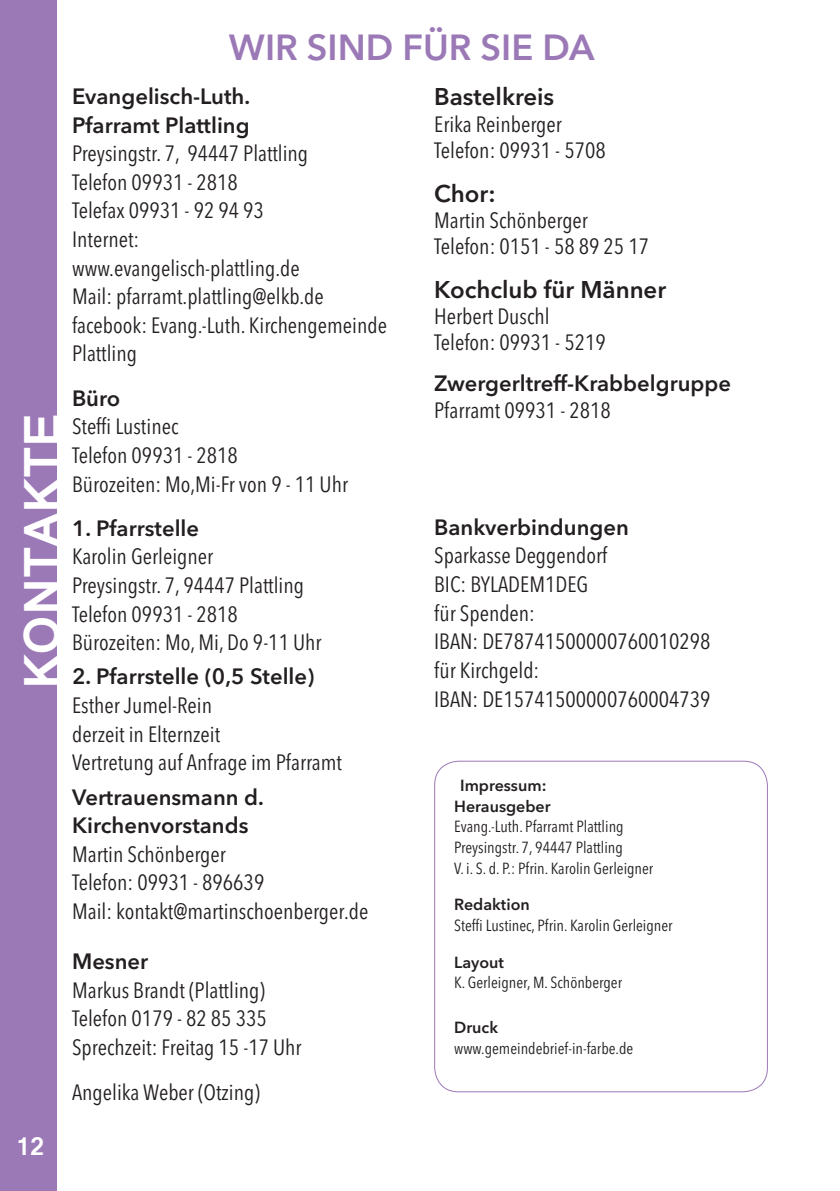
<style>
.page{position:relative;width:840px;height:1191px;background:#fff}
.page>*{position:absolute;margin:0;border:0;box-sizing:border-box;transform-origin:0 0}
.t1{font:700 48px "Kartika";color:#fff}
.t2{font:600 36px "Avenir Next LT Pro";color:#9b79b6}
.t3{font:600 24px "Avenir Next LT Pro";color:#231f20}
.t4{font:700 24px "Kartika";color:#fff}
.t5{font:condensed 22px/28.6px "Avenir Next LT Pro";color:#231f20}
.t6{font:600 22px/28.6px "Avenir Next LT Pro";color:#231f20}
.t7{font:condensed 16px/20.8px "Avenir Next LT Pro";color:#231f20}
.t8{font:600 16px/20.8px "Avenir Next LT Pro";color:#231f20;text-align:center}
</style>
<div class="page">
<div style="left:0;top:0;width:57px;height:1191px;background:#9b79b6"></div>
<div style="left:434px;top:760px;width:333px;height:332px;border:1px solid #9b79b6;border-radius:24px"></div>
<h1 class="t1" style="left:12px;top:689px;width:278px;rotate:-90deg">KONTAKTE</h1>
<h2 class="t2" style="left:229px;top:25px;width:367px">WIR SIND FÜR SIE DA</h2>
<p class="t6" style="left:72px;top:82px;width:179px">Evangelisch-Luth.<br>Pfarramt Plattling</p>
<p class="t5" style="left:72px;top:139px;width:316px">Preysingstr. 7, 94447 Plattling<br>Telefon 09931 - 2818<br>Telefax 09931 - 92 94 93<br>Internet:<br>www.evangelisch-plattling.de<br>Mail: pfarramt.plattling@elkb.de facebook: Evang.-Luth. Kirchengemeinde<br>Plattling</p>
<p class="t6" style="left:72px;top:383px;width:50px">Büro</p>
<p class="t5" style="left:72px;top:412px;width:277px">Steffi Lustinec<br>Telefon 09931 - 2818<br>Bürozeiten: Mo,Mi-Fr von 9 - 11 Uhr</p>
<p class="t6" style="left:72px;top:513px;width:128px">1. Pfarrstelle</p>
<p class="t5" style="left:72px;top:542px;width:251px">Karolin Gerleigner<br>Preysingstr. 7, 94447 Plattling<br>Telefon 09931 - 2818<br>Bürozeiten: Mo, Mi, Do 9-11 Uhr</p>
<p class="t6" style="left:72px;top:662px;width:244px">2. Pfarrstelle (0,5 Stelle)</p>
<p class="t5" style="left:72px;top:691px;width:271px">Esther Jumel-Rein<br>derzeit in Elternzeit<br>Vertretung auf Anfrage im Pfarramt</p>
<p class="t6" style="left:72px;top:782px;width:193px">Vertrauensmann d.<br>Kirchenvorstands</p>
<p class="t5" style="left:72px;top:839px;width:297px">Martin Schönberger<br>Telefon: 09931 - 896639<br>Mail: kontakt@martinschoenberger.de</p>
<p class="t6" style="left:72px;top:946px;width:78px">Mesner</p>
<p class="t5" style="left:72px;top:975px;width:231px">Markus Brandt (Plattling)<br>Telefon 0179 - 82 85 335<br>Sprechzeit: Freitag 15 -17 Uhr</p>
<p class="t5" style="left:72px;top:1078px;width:189px">Angelika Weber (Otzing)</p>
<p class="t3" style="left:434px;top:82px;width:121px">Bastelkreis</p>
<p class="t5" style="left:434px;top:111px;width:173px;line-height:26.4px">Erika Reinberger<br>Telefon: 09931 - 5708</p>
<p class="t3" style="left:434px;top:178px;width:63px">Chor:</p>
<p class="t5" style="left:434px;top:207px;width:216px;line-height:26.4px">Martin Schönberger<br>Telefon: 0151 - 58 89 25 17</p>
<p class="t3" style="left:434px;top:274px;width:233px">Kochclub für Männer</p>
<p class="t5" style="left:434px;top:303px;width:173px;line-height:26.4px">Herbert Duschl<br>Telefon: 09931 - 5219</p>
<p class="t6" style="left:434px;top:369px;width:298px">Zwergerltreff-Krabbelgruppe</p>
<p class="t5" style="left:434px;top:395px;width:178px">Pfarramt 09931 - 2818</p>
<p class="t6" style="left:434px;top:512px;width:196px">Bankverbindungen</p>
<p class="t5" style="left:434px;top:541px;width:278px">Sparkasse Deggendorf<br>BIC: BYLADEM1DEG<br>für Spenden:<br>IBAN: DE78741500000760010298 für Kirchgeld:<br>IBAN: DE15741500000760004739</p>
<p class="t8" style="left:454px;top:774px;width:98px">Impressum:<br>Herausgeber</p>
<p class="t7" style="left:454px;top:816px;width:200px">Evang.-Luth. Pfarramt Plattling<br>Preysingstr. 7, 94447 Plattling<br>V. i. S. d. P.: Pfrin. Karolin Gerleigner</p>
<p class="t8" style="left:454px;top:894px;width:77px">Redaktion</p>
<p class="t7" style="left:454px;top:915px;width:220px">Steffi Lustinec, Pfrin. Karolin Gerleigner</p>
<p class="t8" style="left:454px;top:951px;width:51px">Layout</p>
<p class="t7" style="left:454px;top:972px;width:169px">K. Gerleigner, M. Schönberger</p>
<p class="t8" style="left:454px;top:1016px;width:45px">Druck</p>
<p class="t7" style="left:454px;top:1037px;width:180px">www.gemeindebrief-in-farbe.de</p>
<p class="t4" style="left:16px;top:1131px;width:29px">12</p>
</div>
